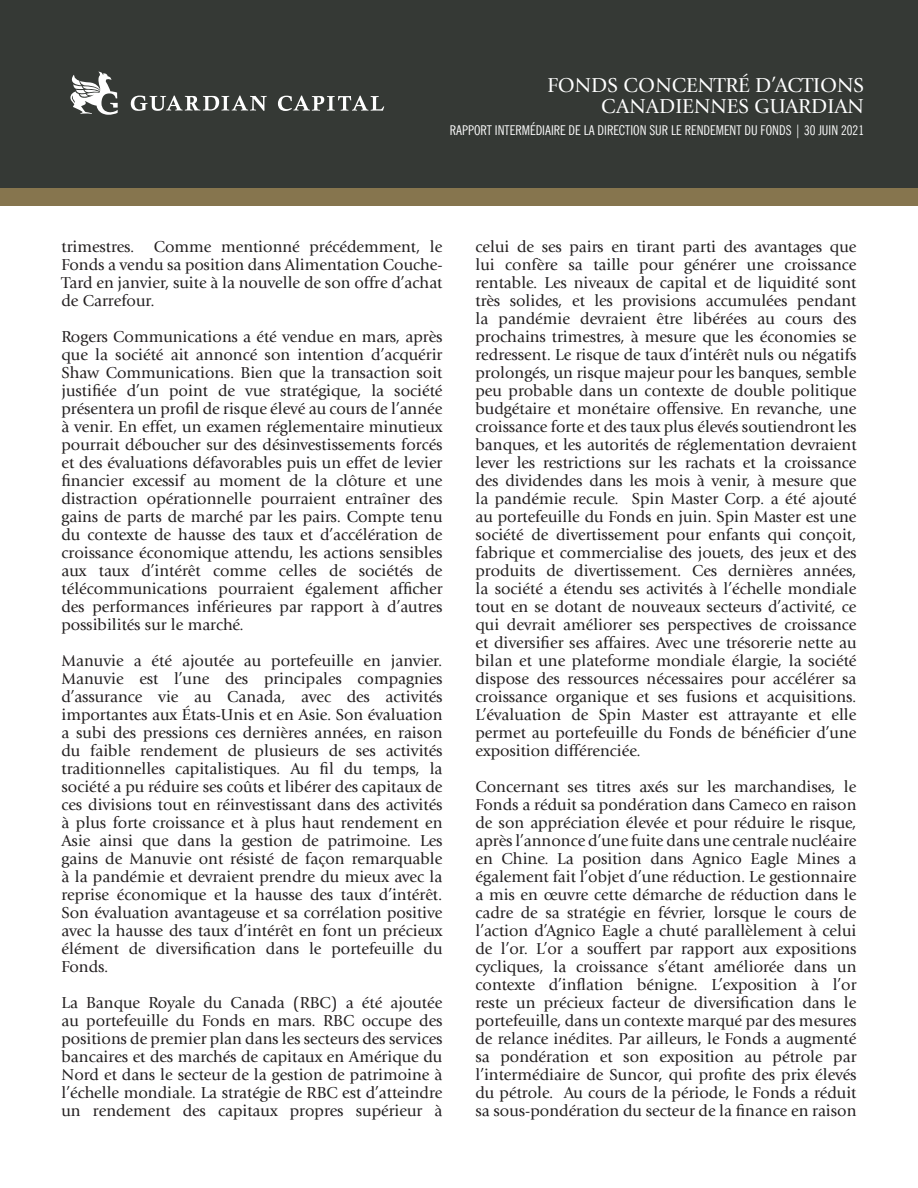
<style>
.page{position:relative;width:918px;height:1188px;background:#fff}
.page>*{position:absolute;margin:0;border:0;box-sizing:border-box;transform-origin:0 0}
.t1{font:21px/21px "Giovanni Std";color:#fff;text-align:right}
.t2{font:16.5px/18px "Giovanni Std";color:#231f20;text-align:justify}
.t3{font:condensed 13.5px "News Gothic BT";color:#fff}
</style>
<div class="page">
<div style="left:0;top:0;width:918px;height:189px;background:#353935"></div>
<div style="left:0;top:188px;width:918px;height:17px;background:#86754e"></div>
<svg style="left:70px;top:71px;width:48px;height:44px"></svg>
<svg style="left:131px;top:96px;width:136px;height:15px"></svg>
<svg style="left:278px;top:96px;width:106px;height:15px"></svg>
<p class="t1" style="left:547px;top:74px;width:318px">FONDS CONCENTRÉ D’ACTIONS<br>CANADIENNES GUARDIAN</p>
<p class="t3" style="left:450px;top:122px;width:416px">RAPPORT INTERMÉDIAIRE DE LA DIRECTION SUR LE RENDEMENT DU FONDS | 30 JUIN 2021</p>
<p class="t2" style="left:62px;top:238px;width:383px">trimestres. Comme mentionné précédemment, le Fonds a vendu sa position dans Alimentation Couche-Tard en janvier, suite à la nouvelle de son offre d’achat de Carrefour.</p>
<p class="t2" style="left:62px;top:328px;width:383px">Rogers Communications a été vendue en mars, après que la société ait annoncé son intention d’acquérir Shaw Communications. Bien que la transaction soit justifée d’un point de vue stratégique, la société présentera un profl de risque élevé au cours de l’année à venir. En effet, un examen réglementaire minutieux pourrait déboucher sur des désinvestissements forcés et des évaluations défavorables puis un effet de levier fnancier excessif au moment de la clôture et une distraction opérationnelle pourraient entraîner des gains de parts de marché par les pairs. Compte tenu du contexte de hausse des taux et d’accélération de croissance économique attendu, les actions sensibles aux taux d’intérêt comme celles de sociétés de télécommunications pourraient également affcher des performances inférieures par rapport à d’autres possibilités sur le marché.</p>
<p class="t2" style="left:62px;top:652px;width:383px">Manuvie a été ajoutée au portefeuille en janvier.<br>Manuvie est l’une des principales compagnies d’assurance vie au Canada, avec des activités importantes aux États-Unis et en Asie. Son évaluation a subi des pressions ces dernières années, en raison du faible rendement de plusieurs de ses activités traditionnelles capitalistiques. Au fl du temps, la société a pu réduire ses coûts et libérer des capitaux de ces divisions tout en réinvestissant dans des activités à plus forte croissance et à plus haut rendement en Asie ainsi que dans la gestion de patrimoine. Les gains de Manuvie ont résisté de façon remarquable à la pandémie et devraient prendre du mieux avec la reprise économique et la hausse des taux d’intérêt.<br>Son évaluation avantageuse et sa corrélation positive avec la hausse des taux d’intérêt en font un précieux élément de diversifcation dans le portefeuille du Fonds.</p>
<p class="t2" style="left:62px;top:994px;width:383px">La Banque Royale du Canada (RBC) a été ajoutée au portefeuille du Fonds en mars. RBC occupe des positions de premier plan dans les secteurs des services bancaires et des marchés de capitaux en Amérique du Nord et dans le secteur de la gestion de patrimoine à l’échelle mondiale. La stratégie de RBC est d’atteindre un rendement des capitaux propres supérieur à</p>
<p class="t2" style="left:476px;top:238px;width:383px">celui de ses pairs en tirant parti des avantages que lui confère sa taille pour générer une croissance rentable. Les niveaux de capital et de liquidité sont très solides, et les provisions accumulées pendant la pandémie devraient être libérées au cours des prochains trimestres, à mesure que les économies se redressent. Le risque de taux d’intérêt nuls ou négatifs prolongés, un risque majeur pour les banques, semble peu probable dans un contexte de double politique budgétaire et monétaire offensive. En revanche, une croissance forte et des taux plus élevés soutiendront les banques, et les autorités de réglementation devraient lever les restrictions sur les rachats et la croissance des dividendes dans les mois à venir, à mesure que la pandémie recule. Spin Master Corp. a été ajouté au portefeuille du Fonds en juin. Spin Master est une société de divertissement pour enfants qui conçoit, fabrique et commercialise des jouets, des jeux et des produits de divertissement. Ces dernières années, la société a étendu ses activités à l’échelle mondiale tout en se dotant de nouveaux secteurs d’activité, ce qui devrait améliorer ses perspectives de croissance et diversifer ses affaires. Avec une trésorerie nette au bilan et une plateforme mondiale élargie, la société dispose des ressources nécessaires pour accélérer sa croissance organique et ses fusions et acquisitions.<br>L’évaluation de Spin Master est attrayante et elle permet au portefeuille du Fonds de bénéfcier d’une exposition différenciée.</p>
<p class="t2" style="left:476px;top:778px;width:383px">Concernant ses titres axés sur les marchandises, le Fonds a réduit sa pondération dans Cameco en raison de son appréciation élevée et pour réduire le risque, après l’annonce d’une fuite dans une centrale nucléaire en Chine. La position dans Agnico Eagle Mines a également fait l’objet d’une réduction. Le gestionnaire a mis en œuvre cette démarche de réduction dans le cadre de sa stratégie en février, lorsque le cours de l’action d’Agnico Eagle a chuté parallèlement à celui de l’or. L’or a souffert par rapport aux expositions cycliques, la croissance s’étant améliorée dans un contexte d’infation bénigne. L’exposition à l’or reste un précieux facteur de diversifcation dans le portefeuille, dans un contexte marqué par des mesures de relance inédites. Par ailleurs, le Fonds a augmenté sa pondération et son exposition au pétrole par l’intermédiaire de Suncor, qui profte des prix élevés du pétrole. Au cours de la période, le Fonds a réduit sa sous-pondération du secteur de la fnance en raison</p>
</div>
